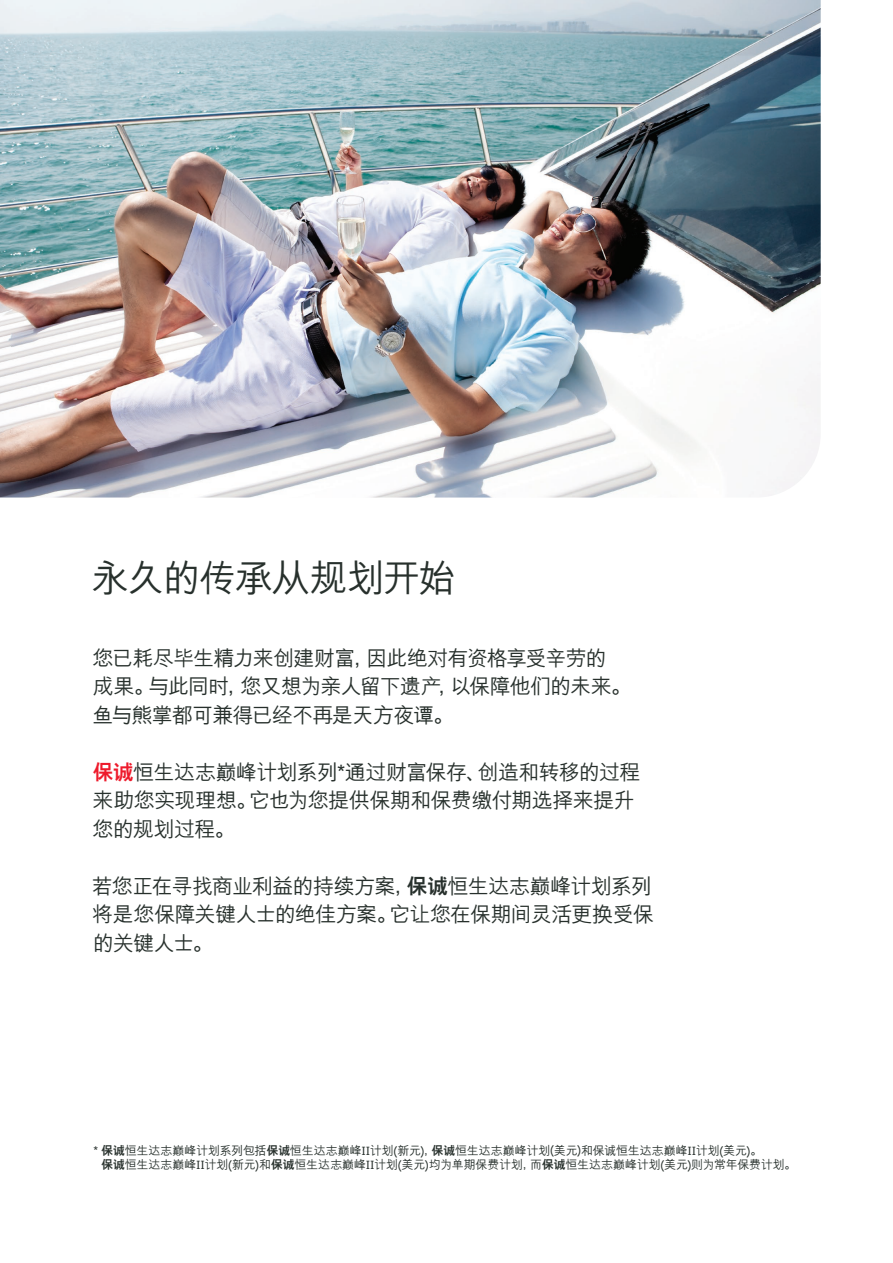
<style>
.page{position:relative;width:893px;height:1263px;background:#fff}
.page>*{position:absolute;margin:0;border:0;box-sizing:border-box;transform-origin:0 0}
.t1{font:500 37.5px "M Hei PRC";letter-spacing:-.03em;color:#27302c}
.t2{font:500 21px/28.5px "M Hei PRC";letter-spacing:-.04em;color:#27302c}
.t3{font:500 12px/14.4px "M Hei PRC";letter-spacing:-.01em;color:#27302c}
.s1{font-weight:800;color:#ee1b2c}
.s2{font-weight:800}
.s3{font-family:"FS Albert";font-weight:400}
</style>
<div class="page">
<img style="left:0;top:0;width:821px;height:497px">
<h1 class="t1" style="left:92px;top:560px;width:366px">永久的传承从规划开始</h1>
<p class="t2" style="left:92px;top:643px;width:541px">您已耗尽毕生精力来创建财富，因此绝对有资格享受辛劳的成果。与此同时，您又想为亲人留下遗产，以保障他们的未来。鱼与熊掌都可兼得已经不再是天方夜谭。</p>
<p class="t2" style="left:92px;top:757px;width:549px"><span class="s1">保诚</span>恒生达志巅峰计划系列*通过财富保存、创造和转移的过程来助您实现理想。它也为您提供保期和保费缴付期选择来提升您的规划过程。</p>
<p class="t2" style="left:92px;top:871px;width:564px;text-align:justify">若您正在寻找商业利益的持续方案，<span class="s2">保诚</span>恒生达志巅峰计划系列将是您保障关键人士的绝佳方案。它让您在保期间灵活更换受保的关键人士。</p>
<p class="t3" style="left:101px;top:1143px;width:697px;text-indent:-7px">* <span class="s2">保诚</span>恒生达志巅峰计划系列包括<span class="s2">保诚</span>恒生达志巅峰<span class="s3">II</span>计划(新元)，<span class="s2">保诚</span>恒生达志巅峰计划(美元)和保诚恒生达志巅峰<span class="s3">II</span>计划(美元)。<br><span class="s2">保诚</span>恒生达志巅峰<span class="s3">II</span>计划(新元)和<span class="s2">保诚</span>恒生达志巅峰<span class="s3">II</span>计划(美元)均为单期保费计划，而<span class="s2">保诚</span>恒生达志巅峰计划(美元)则为常年保费计划。</p>
</div>
